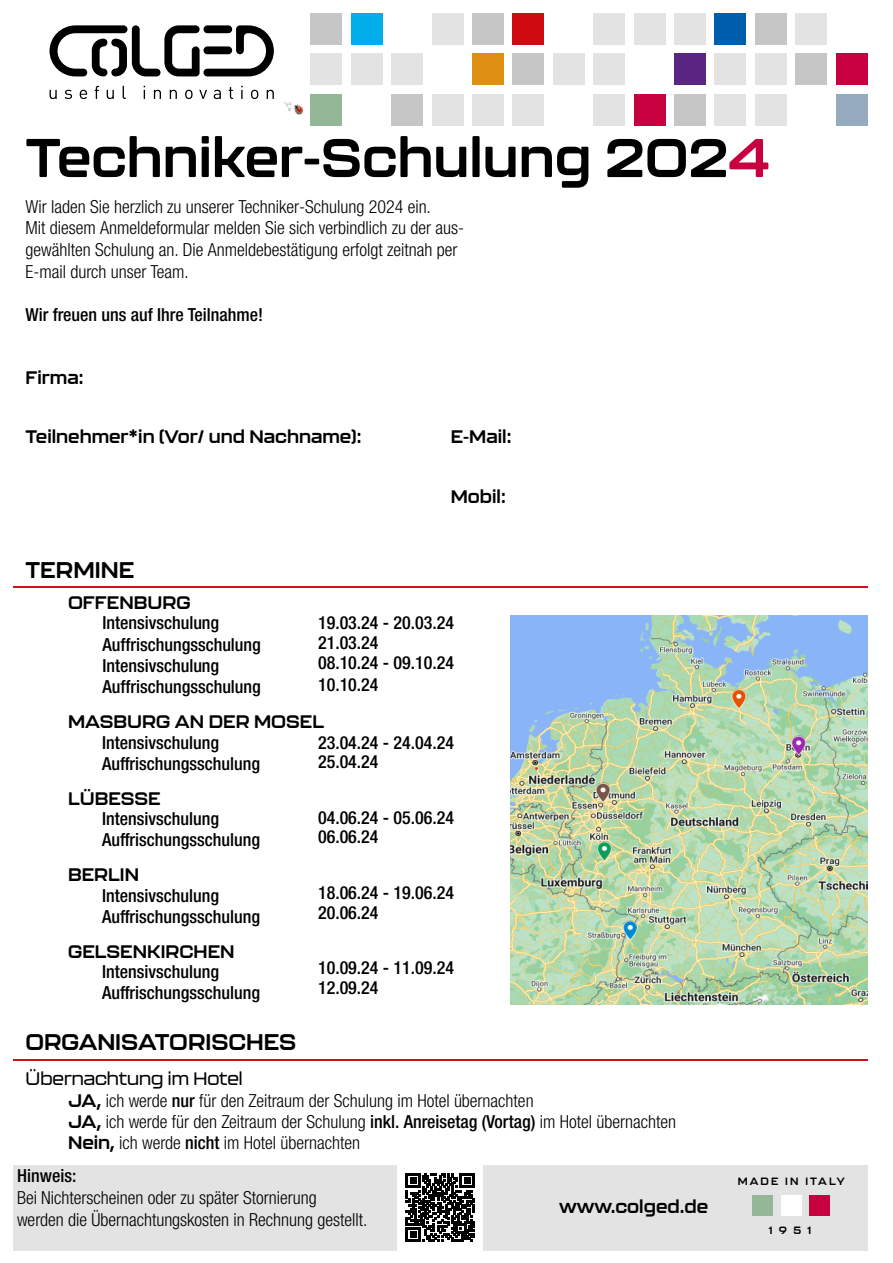
<style>
.page{position:relative;width:893px;height:1263px;background:#fff}
.page>*{position:absolute;margin:0;border:0;box-sizing:border-box;transform-origin:0 0}
.t1{font:700 54px "Kallisto";color:#000}
.t2{font:700 22.5px "Kallisto";color:#000}
.t3{font:300 condensed 18px/21.6px "Helvetica Neue LTW1 G";color:#000}
.t4{font:500 condensed 18px/21.3px "Helvetica Neue LTW1 G";color:#000}
.t5{font:700 18px "Kallisto";color:#000}
.t6{font:500 18px "Kallisto";color:#000}
.t7{font:700 10.5px "Kallisto";letter-spacing:.2em;color:#000}
.s1{color:#c7003f}
.s2{font-family:"Kallisto";font-weight:700;font-stretch:normal}
.s3{font-weight:500}
</style>
<div class="page">
<svg style="left:50px;top:90px;width:7px;height:9px"></svg>
<svg style="left:65px;top:90px;width:7px;height:9px"></svg>
<svg style="left:80px;top:90px;width:7px;height:9px"></svg>
<svg style="left:95px;top:86px;width:4px;height:13px"></svg>
<svg style="left:107px;top:90px;width:7px;height:9px"></svg>
<svg style="left:123px;top:86px;width:3px;height:13px"></svg>
<svg style="left:144px;top:86px;width:1px;height:13px"></svg>
<svg style="left:154px;top:90px;width:7px;height:9px"></svg>
<svg style="left:170px;top:90px;width:7px;height:9px"></svg>
<svg style="left:185px;top:90px;width:8px;height:9px"></svg>
<svg style="left:199px;top:90px;width:8px;height:9px"></svg>
<svg style="left:214px;top:90px;width:7px;height:9px"></svg>
<svg style="left:229px;top:87px;width:4px;height:12px"></svg>
<svg style="left:241px;top:86px;width:2px;height:13px"></svg>
<svg style="left:251px;top:90px;width:7px;height:9px"></svg>
<svg style="left:267px;top:90px;width:7px;height:9px"></svg>
<svg style="left:50px;top:25px;width:224px;height:51px"></svg>
<img style="left:283px;top:101px;width:21px;height:14px">
<div style="left:472px;top:94px;width:32px;height:31px;background:#e3e3e3"></div>
<div style="left:310px;top:13px;width:32px;height:32px;background:#c6c6c6"></div>
<div style="left:351px;top:13px;width:32px;height:32px;background:#00afe9"></div>
<div style="left:432px;top:13px;width:31px;height:32px;background:#e3e3e3"></div>
<div style="left:472px;top:13px;width:32px;height:32px;background:#c6c6c6"></div>
<div style="left:512px;top:13px;width:32px;height:32px;background:#ce0b11"></div>
<div style="left:593px;top:13px;width:32px;height:32px;background:#e3e3e3"></div>
<div style="left:634px;top:13px;width:31px;height:32px;background:#e3e3e3"></div>
<div style="left:674px;top:13px;width:32px;height:32px;background:#e3e3e3"></div>
<div style="left:714px;top:13px;width:32px;height:32px;background:#005fad"></div>
<div style="left:755px;top:13px;width:32px;height:32px;background:#c6c6c6"></div>
<div style="left:795px;top:13px;width:32px;height:32px;background:#e3e3e3"></div>
<div style="left:432px;top:94px;width:31px;height:31px;background:#e3e3e3"></div>
<div style="left:391px;top:94px;width:32px;height:31px;background:#c6c6c6"></div>
<div style="left:310px;top:94px;width:32px;height:31px;background:#93b797"></div>
<div style="left:310px;top:53px;width:32px;height:32px;background:#e3e3e3"></div>
<div style="left:351px;top:53px;width:32px;height:32px;background:#e3e3e3"></div>
<div style="left:391px;top:53px;width:32px;height:32px;background:#e3e3e3"></div>
<div style="left:472px;top:53px;width:32px;height:32px;background:#de9015"></div>
<div style="left:512px;top:53px;width:32px;height:32px;background:#c6c6c6"></div>
<div style="left:553px;top:53px;width:32px;height:32px;background:#e3e3e3"></div>
<div style="left:593px;top:53px;width:32px;height:32px;background:#e3e3e3"></div>
<div style="left:674px;top:53px;width:32px;height:32px;background:#5b2682"></div>
<div style="left:714px;top:53px;width:32px;height:32px;background:#e3e3e3"></div>
<div style="left:755px;top:53px;width:32px;height:32px;background:#e3e3e3"></div>
<div style="left:795px;top:53px;width:32px;height:32px;background:#c6c6c6"></div>
<div style="left:836px;top:53px;width:31px;height:32px;background:#c7003f"></div>
<div style="left:512px;top:94px;width:32px;height:31px;background:#e3e3e3"></div>
<div style="left:634px;top:94px;width:31px;height:31px;background:#c7003f"></div>
<div style="left:593px;top:94px;width:32px;height:31px;background:#e3e3e3"></div>
<div style="left:674px;top:94px;width:32px;height:31px;background:#c6c6c6"></div>
<div style="left:714px;top:94px;width:32px;height:31px;background:#e3e3e3"></div>
<div style="left:755px;top:94px;width:32px;height:31px;background:#e3e3e3"></div>
<div style="left:836px;top:94px;width:31px;height:31px;background:#95abbd"></div>
<hr style="left:13px;top:1059px;width:854px;height:1px;background:#cc1417">
<hr style="left:13px;top:587px;width:854px;height:1px;background:#cc1417">
<img style="left:510px;top:615px;width:357px;height:389px">
<div style="left:13px;top:1165px;width:854px;height:85px;background:#e3e3e3"></div>
<div style="left:781px;top:1195px;width:21px;height:21px;background:#fff"></div>
<div style="left:752px;top:1195px;width:21px;height:21px;background:#93b797"></div>
<div style="left:809px;top:1195px;width:21px;height:21px;background:#c7003f"></div>
<div style="left:398px;top:1165px;width:85px;height:85px;background:#fff"></div>
<svg style="left:406px;top:1173px;width:68px;height:69px"></svg>
<h1 class="t1" style="left:26px;top:125px;width:746px">Techniker-Schulung 202<span class="s1">4</span></h1>
<p class="t3" style="left:26px;top:196px;width:440px">Wir laden Sie herzlich zu unserer Techniker-Schulung 2024 ein.<br>Mit diesem Anmeldeformular melden Sie sich verbindlich zu der aus&shy;gewählten Schulung an. Die Anmeldebestätigung erfolgt zeitnah per E-mail durch unser Team.</p>
<p class="t4" style="left:26px;top:304px;width:239px">Wir freuen uns auf Ihre Teilnahme!</p>
<p class="t5" style="left:26px;top:366px;width:60px">Firma:</p>
<p class="t5" style="left:26px;top:426px;width:337px">Teilnehmer*in (Vor/ und Nachname):</p>
<p class="t5" style="left:451px;top:426px;width:62px">E-Mail:</p>
<p class="t2" style="left:26px;top:557px;width:110px">TERMINE</p>
<p class="t5" style="left:451px;top:485px;width:57px">Mobil:</p>
<p class="t5" style="left:68px;top:592px;width:124px">OFFENBURG</p>
<p class="t4" style="left:102px;top:612px;width:160px">Intensivschulung<br>Auffrischungsschulung<br>Intensivschulung<br>Auffrischungsschulung</p>
<p class="t4" style="left:318px;top:613px;width:137px;line-height:20.4px">19.03.24 - 20.03.24<br>21.03.24<br>08.10.24 - 09.10.24<br>10.10.24</p>
<p class="t5" style="left:68px;top:711px;width:258px">MASBURG AN DER MOSEL</p>
<p class="t4" style="left:102px;top:731px;width:160px">Intensivschulung<br>Auffrischungsschulung</p>
<p class="t5" style="left:68px;top:787px;width:94px">LÜBESSE</p>
<p class="t4" style="left:102px;top:808px;width:160px">Intensivschulung<br>Auffrischungsschulung</p>
<p class="t5" style="left:68px;top:864px;width:73px">BERLIN</p>
<p class="t4" style="left:102px;top:884px;width:160px">Intensivschulung<br>Auffrischungsschulung</p>
<p class="t5" style="left:68px;top:940px;width:168px">GELSENKIRCHEN</p>
<p class="t4" style="left:102px;top:961px;width:160px">Intensivschulung<br>Auffrischungsschulung</p>
<p class="t4" style="left:318px;top:732px;width:137px;line-height:19.8px">23.04.24 - 24.04.24<br>25.04.24</p>
<p class="t4" style="left:318px;top:807px;width:137px;line-height:19.8px">04.06.24 - 05.06.24<br>06.06.24</p>
<p class="t4" style="left:318px;top:882px;width:137px;line-height:19.8px">18.06.24 - 19.06.24<br>20.06.24</p>
<p class="t4" style="left:318px;top:957px;width:137px;line-height:19.8px">10.09.24 - 11.09.24<br>12.09.24</p>
<p class="t2" style="left:26px;top:1029px;width:272px">ORGANISATORISCHES</p>
<p class="t6" style="left:26px;top:1068px;width:219px">Übernachtung im Hotel</p>
<p class="t3" style="left:68px;top:1111px;width:609px"><span class="s2">JA,</span> ich werde für den Zeitraum der Schulung <span class="s3">inkl. Anreisetag (Vortag)</span> im Hotel übernachten<br><span class="s2">Nein,</span> ich werde <span class="s3">nicht</span> im Hotel übernachten</p>
<p class="t3" style="left:68px;top:1089px;width:467px"><span class="s2">JA,</span> ich werde <span class="s3">nur</span> für den Zeitraum der Schulung im Hotel übernachten</p>
<p class="t4" style="left:17px;top:1165px;width:61px">Hinweis:</p>
<p class="t3" style="left:17px;top:1187px;width:352px">Bei Nichterscheinen oder zu später Stornierung werden die Übernachtungskosten in Rechnung gestellt.</p>
<p class="t5" style="left:559px;top:1195px;width:151px">www.colged.de</p>
<p class="t7" style="left:738px;top:1174px;width:108px">MADE IN ITALY</p>
<p class="t7" style="left:769px;top:1224px;width:44px">1951</p>
</div>
